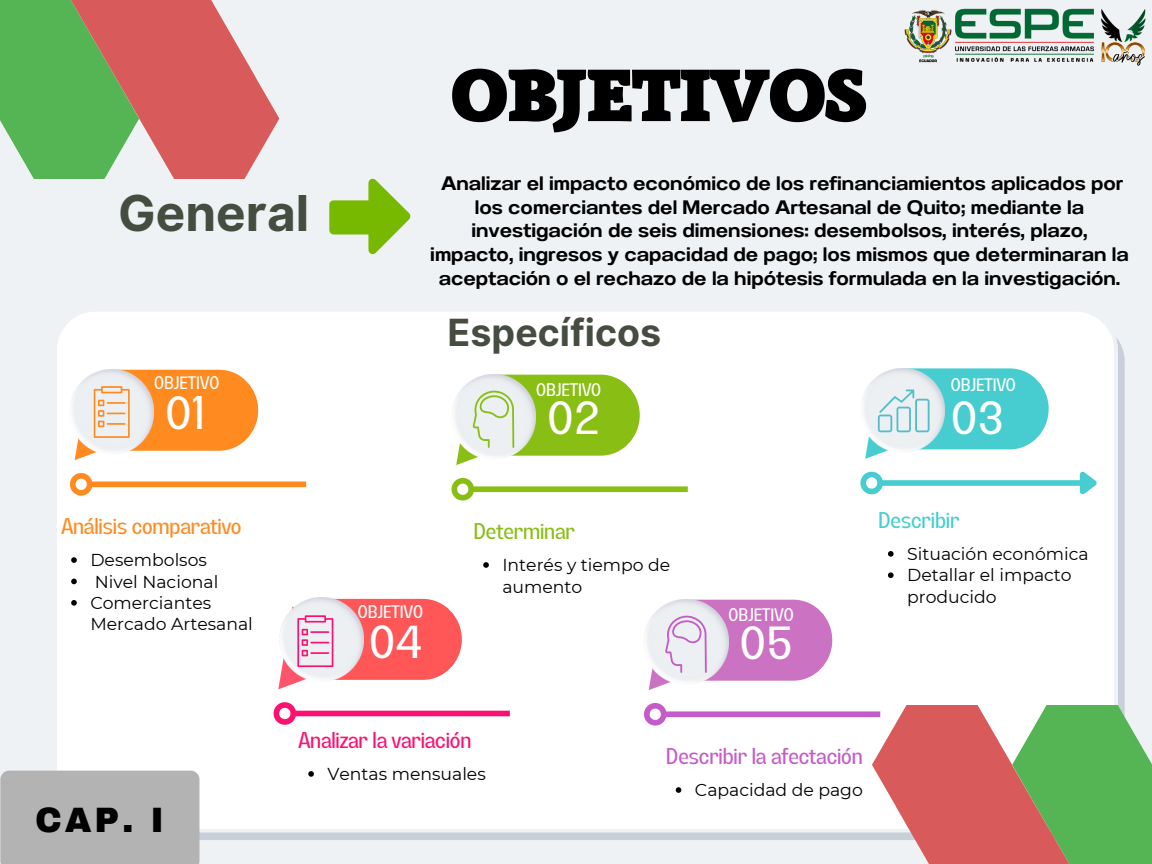
<style>
.page{position:relative;width:1152px;height:864px;background:#eff2f4}
.page>*{position:absolute;margin:0;border:0;box-sizing:border-box;transform-origin:0 0}
.t1{font:900 76.65px "Anaphora";letter-spacing:-.035em;color:#000}
.t2{font:700 49.5px "Inter";color:#454d40}
.t3{font:46.2px "Lazord";color:#fff}
.t4{font:700 37.5px "Inter";color:#454d40}
.t5{font:900 34.5px "Archivo";color:#000}
.t6{font:22.35px "Lazord";letter-spacing:-.035em;color:#c55bc8}
.t7{font:22.35px "Lazord";letter-spacing:-.035em;color:#ff8a20}
.t8{font:22.35px "Lazord";letter-spacing:-.035em;color:#fc1170}
.t9{font:22.35px "Lazord";letter-spacing:-.035em;color:#89be14}
.t10{font:22.35px "Lazord";letter-spacing:-.035em;color:#47cdcf}
.t11{font:19.5px/23.7px "Anantason Semi Bold Wd 125";color:#000;text-align:center}
.t12{font:17.85px "Lazord";letter-spacing:-.035em;color:#fff}
.t13{font:17.25px/21.3px "Montserrat";color:#000}
</style>
<div class="page">
<div style="left:53px;top:312px;width:1072px;height:532px;background:#fff"></div>
<div style="left:76px;top:370px;width:182px;height:81px;background:#ff8a20;border-radius:40px"></div>
<div style="left:458px;top:375px;width:182px;height:81px;background:#89be14;border-radius:40px"></div>
<div style="left:866px;top:368px;width:183px;height:81px;background:#47cdcf;border-radius:40px"></div>
<img style="left:70px;top:370px;width:67px;height:7px">
<img style="left:451px;top:375px;width:85px;height:84px">
<img style="left:860px;top:368px;width:84px;height:8px">
<div style="left:91px;top:482px;width:215px;height:5px;background:#ff8a20"></div>
<div style="left:473px;top:486px;width:215px;height:6px;background:#89be14"></div>
<div style="left:882px;top:480px;width:199px;height:6px;background:#47cdcf"></div>
<svg style="left:1075px;top:467px;width:28px;height:36px"></svg>
<svg style="left:424px;top:382px;width:111px;height:123px"></svg>
<svg style="left:833px;top:376px;width:111px;height:122px"></svg>
<svg style="left:53px;top:377px;width:101px;height:123px"></svg>
<svg style="left:329px;top:179px;width:81px;height:75px"></svg>
<svg style="left:71px;top:557px;width:6px;height:6px"></svg>
<svg style="left:71px;top:579px;width:6px;height:5px"></svg>
<svg style="left:71px;top:600px;width:6px;height:6px"></svg>
<svg style="left:483px;top:562px;width:6px;height:6px"></svg>
<svg style="left:0;top:0;width:279px;height:178px"></svg>
<svg style="left:872px;top:705px;width:280px;height:159px;background:#a9956f"></svg>
<img style="left:904px;top:8px;width:242px;height:58px">
<div style="left:0;top:771px;width:199px;height:93px;background:#b3b3b4"></div>
<svg style="left:888px;top:551px;width:6px;height:6px"></svg>
<svg style="left:888px;top:572px;width:6px;height:6px"></svg>
<div style="left:280px;top:599px;width:182px;height:81px;background:#ff5757;border-radius:40px"></div>
<div style="left:650px;top:600px;width:182px;height:81px;background:#cb72c2;border-radius:40px"></div>
<img style="left:279px;top:597px;width:85px;height:85px">
<img style="left:644px;top:600px;width:67px;height:7px">
<div style="left:295px;top:711px;width:215px;height:5px;background:#fc1170"></div>
<div style="left:665px;top:711px;width:215px;height:6px;background:#c55bc8"></div>
<svg style="left:616px;top:607px;width:112px;height:123px"></svg>
<svg style="left:246px;top:606px;width:111px;height:123px"></svg>
<svg style="left:308px;top:771px;width:6px;height:6px"></svg>
<svg style="left:676px;top:787px;width:5px;height:6px"></svg>
<h2 class="t2" style="left:118px;top:184px;width:193px">General</h2>
<h1 class="t1" style="left:450px;top:65px;width:419px">OBJETIVOS</h1>
<p class="t11" style="left:430px;top:172px;width:700px">Analizar el impacto económico de los refinanciamientos aplicados por los comerciantes del Mercado Artesanal de Quito; mediante la investigación de seis dimensiones: desembolsos, interés, plazo, impacto, ingresos y capacidad de pago; los mismos que determinaran la aceptación o el rechazo de la hipótesis formulada en la investigación.</p>
<h3 class="t4" style="left:448px;top:310px;width:215px">Específicos</h3>
<p class="t12" style="left:154px;top:376px;width:67px">OBJETIVO</p>
<p class="t12" style="left:536px;top:383px;width:67px">OBJETIVO</p>
<p class="t12" style="left:950px;top:378px;width:67px">OBJETIVO</p>
<h3 class="t3" style="left:165px;top:395px;width:42px">01</h3>
<h3 class="t3" style="left:547px;top:400px;width:55px">02</h3>
<h3 class="t3" style="left:950px;top:401px;width:55px">03</h3>
<p class="t7" style="left:61px;top:518px;width:182px">Análisis comparativo</p>
<p class="t13" style="left:90px;top:549px;width:164px">Desembolsos<br>Nivel Nacional<br>Comerciantes<br>Mercado Artesanal</p>
<h3 class="t5" style="left:35px;top:801px;width:130px">CAP. I</h3>
<p class="t9" style="left:473px;top:523px;width:104px">Determinar</p>
<p class="t13" style="left:502px;top:554px;width:169px">Interés y tiempo de aumento</p>
<p class="t12" style="left:358px;top:605px;width:67px">OBJETIVO</p>
<p class="t12" style="left:728px;top:608px;width:67px">OBJETIVO</p>
<h3 class="t3" style="left:369px;top:624px;width:55px">04</h3>
<h3 class="t3" style="left:739px;top:625px;width:55px">05</h3>
<p class="t10" style="left:878px;top:512px;width:83px">Describir</p>
<p class="t13" style="left:907px;top:543px;width:183px">Situación económica<br>Detallar el impacto producido</p>
<p class="t8" style="left:298px;top:732px;width:175px">Analizar la variación</p>
<p class="t13" style="left:328px;top:763px;width:160px">Ventas mensuales</p>
<p class="t6" style="left:666px;top:748px;width:199px">Describir la afectación</p>
<p class="t13" style="left:695px;top:779px;width:169px">Capacidad de pago</p>
</div>
